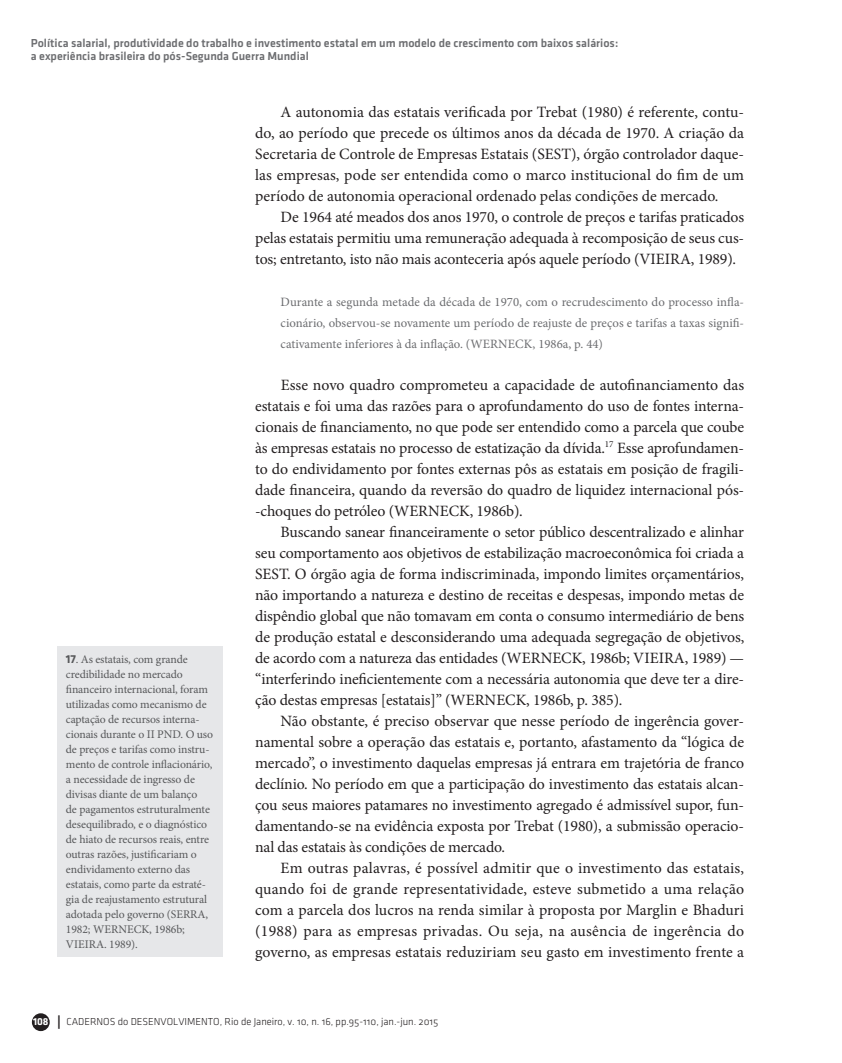
<style>
.page{position:relative;width:842px;height:1063px;background:#fff}
.page>*{position:absolute;margin:0;border:0;box-sizing:border-box;transform-origin:0 0}
.CD_Artigo_texto_ind{font:15.75px/21px "Minion Pro";letter-spacing:-.005em;color:#231f20;text-align:justify}
.CD_Artigo_Citação{font:12.75px/21px "Minion Pro";color:#6c6d70;text-align:justify}
.t1{font:500 12px/13.5px "Klavika";color:#6c6d70}
.CD_Artigo_Box{font:11.7px/15px "Minion Pro";letter-spacing:-.01em;color:#57585a}
.t2{font:10.5px "Klavika Light OSF";color:#231f20}
.t3{font:700 10.5px "Klavika";color:#fff}
.s1{font-family:"Klavika";font-weight:700;font-size:12px}
</style>
<div class="page">
<div style="left:32px;top:1013px;width:18px;height:18px;background:#231f20;border-radius:50%"></div>
<div style="left:57px;top:646px;width:166px;height:311px;background:#e6e7e9"></div>
<p class="t1" style="left:31px;top:36px;width:589px">Política salarial, produtividade do trabalho e investimento estatal em um modelo de crescimento com baixos salários: a experiência brasileira do pós-Segunda Guerra Mundial</p>
<p class="CD_Artigo_Box" style="left:66px;top:652px;width:149px"><span class="s1">17</span>. As estatais, com grande credibilidade no mercado financeiro internacional, foram utilizadas como mecanismo de captação de recursos interna&shy;cionais durante o II PND. O uso de preços e tarifas como instru&shy;mento de controle inflacionário, a necessidade de ingresso de divisas diante de um balanço<br>de pagamentos estruturalmente desequilibrado, e o diagnóstico de hiato de recursos reais, entre outras razões, justificariam o endividamento externo das estatais, como parte da estraté&shy;gia de reajustamento estrutural adotada pelo governo (SERRA,<br>1982; WERNECK, 1986b;<br>VIEIRA. 1989).</p>
<p class="CD_Artigo_texto_ind" style="left:255px;top:101px;width:490px;text-indent:26px">A autonomia das estatais verificada por Trebat (1980) é referente, contu&shy;do, ao período que precede os últimos anos da década de 1970. A criação da Secretaria de Controle de Empresas Estatais (SEST), órgão controlador daque&shy;las empresas, pode ser entendida como o marco institucional do fim de um período de autonomia operacional ordenado pelas condições de mercado.</p>
<p class="CD_Artigo_texto_ind" style="left:255px;top:206px;width:491px;text-indent:26px">De 1964 até meados dos anos 1970, o controle de preços e tarifas praticados pelas estatais permitiu uma remuneração adequada à recomposição de seus cus&shy;tos; entretanto, isto não mais aconteceria após aquele período (VIEIRA, 1989).</p>
<p class="CD_Artigo_Citação" style="left:281px;top:291px;width:465px">Durante a segunda metade da década de 1970, com o recrudescimento do processo infla&shy;cionário, observou-se novamente um período de reajuste de preços e tarifas a taxas signifi&shy;cativamente inferiores à da inflação. (WERNECK, 1986a, p. 44)</p>
<p class="CD_Artigo_texto_ind" style="left:255px;top:374px;width:491px;text-indent:26px">Esse novo quadro comprometeu a capacidade de autofinanciamento das estatais e foi uma das razões para o aprofundamento do uso de fontes interna&shy;cionais de financiamento, no que pode ser entendido como a parcela que coube às empresas estatais no processo de estatização da dívida.<sup>17</sup> Esse aprofundamen&shy;to do endividamento por fontes externas pôs as estatais em posição de fragili&shy;dade financeira, quando da reversão do quadro de liquidez internacional pós--choques do petróleo (WERNECK, 1986b).</p>
<p class="CD_Artigo_texto_ind" style="left:255px;top:521px;width:491px;text-indent:26px">Buscando sanear financeiramente o setor público descentralizado e alinhar seu comportamento aos objetivos de estabilização macroeconômica foi criada a SEST. O órgão agia de forma indiscriminada, impondo limites orçamentários, não importando a natureza e destino de receitas e despesas, impondo metas de dispêndio global que não tomavam em conta o consumo intermediário de bens de produção estatal e desconsiderando uma adequada segregação de objetivos, de acordo com a natureza das entidades (WERNECK, 1986b; VIEIRA, 1989) — “interferindo ineficientemente com a necessária autonomia que deve ter a dire&shy;ção destas empresas [estatais]” (WERNECK, 1986b, p. 385).</p>
<p class="CD_Artigo_texto_ind" style="left:255px;top:710px;width:491px;text-indent:26px">Não obstante, é preciso observar que nesse período de ingerência gover&shy;namental sobre a operação das estatais e, portanto, afastamento da “lógica de mercado”, o investimento daquelas empresas já entrara em trajetória de franco declínio. No período em que a participação do investimento das estatais alcan&shy;çou seus maiores patamares no investimento agregado é admissível supor, fun&shy;damentando-se na evidência exposta por Trebat (1980), a submissão operacio&shy;nal das estatais às condições de mercado.</p>
<p class="CD_Artigo_texto_ind" style="left:255px;top:857px;width:491px;text-indent:26px">Em outras palavras, é possível admitir que o investimento das estatais, quando foi de grande representatividade, esteve submetido a uma relação com a parcela dos lucros na renda similar à proposta por Marglin e Bhaduri (1988) para as empresas privadas. Ou seja, na ausência de ingerência do governo, as empresas estatais reduziriam seu gasto em investimento frente a</p>
<p class="t3" style="left:33px;top:1016px;width:17px">108</p>
<p class="t2" style="left:66px;top:1016px;width:374px">CADERNOS do DESENVOLVIMENTO, Rio de Janeiro, v. 10, n. 16, pp.95-110, jan.-jun. 2015</p>
</div>
